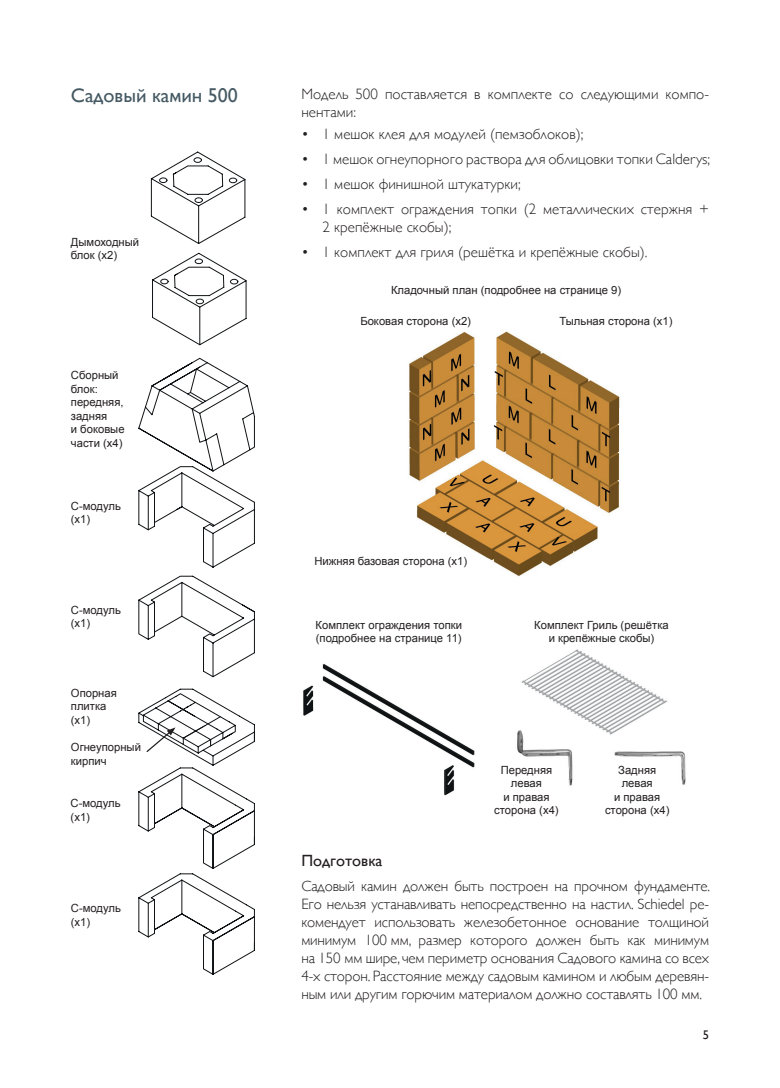
<style>
.page{position:relative;width:780px;height:1088px;background:#fff}
.page>*{position:absolute;margin:0;border:0;box-sizing:border-box;transform-origin:0 0}
.t1{font:20px "Gill Sans";color:#465a64}
.t2{font:16.25px "Gill Sans";color:#231f20}
.t3{font:300 15px/18px "Gill Sans";color:#231f20}
.t4{font:12.5px "Gill Sans";color:#231f20}
.t5{font:11.25px/13.5px "Arial";color:#231f20}
</style>
<div class="page">
<svg style="left:138px;top:280px;width:117px;height:695px"></svg>
<svg style="left:150px;top:151px;width:96px;height:588px"></svg>
<svg style="left:145px;top:727px;width:30px;height:26px"></svg>
<img style="left:408px;top:331px;width:212px;height:246px">
<img style="left:303px;top:664px;width:172px;height:132px">
<img style="left:521px;top:649px;width:146px;height:86px">
<img style="left:517px;top:725px;width:68px;height:61px">
<img style="left:614px;top:751px;width:72px;height:34px">
<h1 class="t1" style="left:71px;top:84px;width:168px">Садовый камин 500</h1>
<p class="t5" style="left:71px;top:235px;width:70px">Дымоходный блок (x2)</p>
<p class="t5" style="left:71px;top:369px;width:55px">Сборный блок: передняя, задняя<br>и боковые части (x4)</p>
<p class="t5" style="left:71px;top:499px;width:51px">C-модуль (x1)</p>
<p class="t5" style="left:71px;top:603px;width:51px">C-модуль (x1)</p>
<p class="t5" style="left:71px;top:686px;width:47px">Опорная плитка (x1)</p>
<p class="t5" style="left:71px;top:741px;width:72px">Огнеупорный кирпич</p>
<p class="t5" style="left:71px;top:796px;width:51px">C-модуль (x1)</p>
<p class="t5" style="left:71px;top:901px;width:51px">C-модуль (x1)</p>
<p class="t3" style="left:301px;top:85px;width:409px">Модель 500 поставляется в комплекте со следующими компо&shy;нентами:</p>
<p class="t3" style="left:301px;top:124px;width:283px">• 1 мешок клея для модулей (пемзоблоков);</p>
<p class="t3" style="left:301px;top:150px;width:410px">• 1 мешок огнеупорного раствора для облицовки топки Calderys;</p>
<p class="t3" style="left:301px;top:175px;width:221px">• 1 мешок финишной штукатурки;</p>
<p class="t3" style="left:322px;top:200px;width:388px;text-indent:-21px">• 1 комплект ограждения топки (2 металлических стержня +<br>2 крепёжные скобы);</p>
<p class="t3" style="left:301px;top:243px;width:347px">• 1 комплект для гриля (решётка и крепёжные скобы).</p>
<p class="t5" style="left:391px;top:284px;width:232px">Кладочный план (подробнее на странице 9)</p>
<p class="t5" style="left:360px;top:314px;width:112px">Боковая сторона (x2)</p>
<p class="t5" style="left:559px;top:314px;width:114px">Тыльная сторона (x1)</p>
<p class="t5" style="left:314px;top:554px;width:154px">Нижняя базовая сторона (x1)</p>
<p class="t5" style="left:315px;top:618px;width:148px">Комплект ограждения топки (подробнее на странице 11)</p>
<p class="t5" style="left:534px;top:618px;width:136px;text-align:center">Комплект Гриль (решётка и крепёжные скобы)</p>
<p class="t5" style="left:494px;top:763px;width:66px;text-align:center">Передняя левая<br>и правая сторона (х4)</p>
<p class="t5" style="left:605px;top:763px;width:66px;text-align:center">Задняя левая<br>и правая сторона (х4)</p>
<p class="t2" style="left:301px;top:851px;width:83px">Подготовка</p>
<p class="t3" style="left:301px;top:877px;width:410px;text-align:justify">Садовый камин должен быть построен на прочном фундаменте.<br>Его нельзя устанавливать непосредственно на настил. Schiedel ре&shy;комендует использовать железобетонное основание толщиной минимум 100 мм, размер которого должен быть как минимум на 150 мм шире, чем периметр основания Садового камина со всех 4-х сторон. Расстояние между садовым камином и любым деревян&shy;ным или другим горючим материалом должно составлять 100 мм.</p>
<p class="t4" style="left:702px;top:1027px;width:8px">5</p>
</div>
